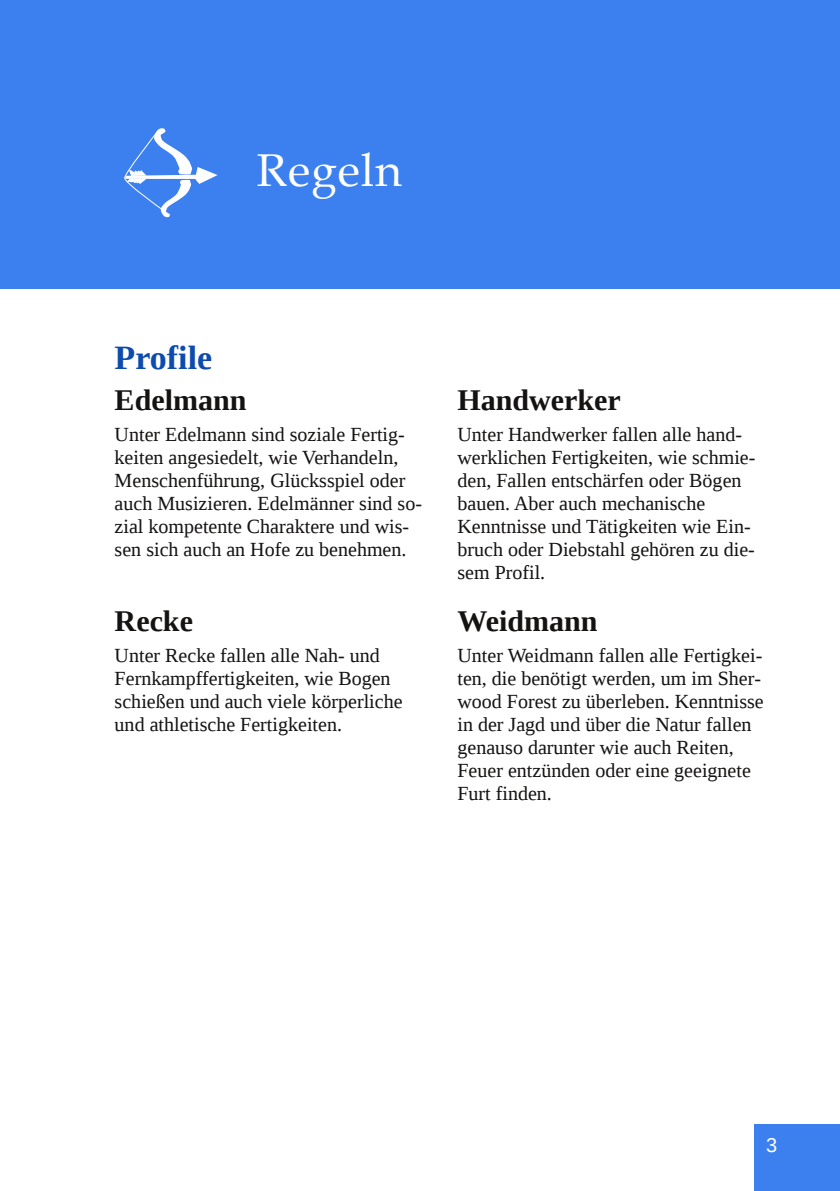
<style>
.page{position:relative;width:840px;height:1191px;background:#fff}
.page>*{position:absolute;margin:0;border:0;box-sizing:border-box;transform-origin:0 0}
.t1{font:46px "Book Antiqua";letter-spacing:.02em;color:#fff}
.t2{font:700 34px "Liberation Serif";color:#0d4bad}
.t3{font:700 30px "Liberation Serif";color:#151312}
.t4{font:20px/23px "Liberation Serif";color:#151312}
.t5{font:20px "Liberation Sans";color:#fff}
</style>
<div class="page">
<div style="left:754px;top:1124px;width:85px;height:67px;background:#3c80ef"></div>
<div style="left:0;top:0;width:839px;height:288px;background:#3c80ef"></div>
<svg style="left:124px;top:128px;width:93px;height:89px"></svg>
<h1 class="t1" style="left:256px;top:153px;width:147px">Regeln</h1>
<h2 class="t2" style="left:115px;top:345px;width:99px">Profile</h2>
<h3 class="t3" style="left:115px;top:389px;width:133px">Edelmann</h3>
<p class="t4" style="left:115px;top:425px;width:309px">Unter Edelmann sind soziale Fertig&shy;keiten angesiedelt, wie Verhandeln, Menschenführung, Glücksspiel oder auch Musizieren. Edelmänner sind so&shy;zial kompetente Charaktere und wis&shy;sen sich auch an Hofe zu benehmen.</p>
<h3 class="t3" style="left:115px;top:610px;width:80px">Recke</h3>
<p class="t4" style="left:115px;top:645px;width:289px">Unter Recke fallen alle Nah- und Fernkampffertigkeiten, wie Bogen schießen und auch viele körperliche und athletische Fertigkeiten.</p>
<h3 class="t3" style="left:457px;top:389px;width:165px">Handwerker</h3>
<p class="t4" style="left:457px;top:425px;width:299px">Unter Handwerker fallen alle hand&shy;werklichen Fertigkeiten, wie schmie&shy;den, Fallen entschärfen oder Bögen bauen. Aber auch mechanische<br>Kenntnisse und Tätigkeiten wie Ein&shy;bruch oder Diebstahl gehören zu die&shy;sem Profil.</p>
<h3 class="t3" style="left:457px;top:610px;width:142px">Weidmann</h3>
<p class="t4" style="left:457px;top:645px;width:308px">Unter Weidmann fallen alle Fertigkei&shy;ten, die benötigt werden, um im Sher&shy;wood Forest zu überleben. Kenntnisse in der Jagd und über die Natur fallen genauso darunter wie auch Reiten, Feuer entzünden oder eine geeignete Furt finden.</p>
<p class="t5" style="left:765px;top:1137px;width:13px">3</p>
</div>
